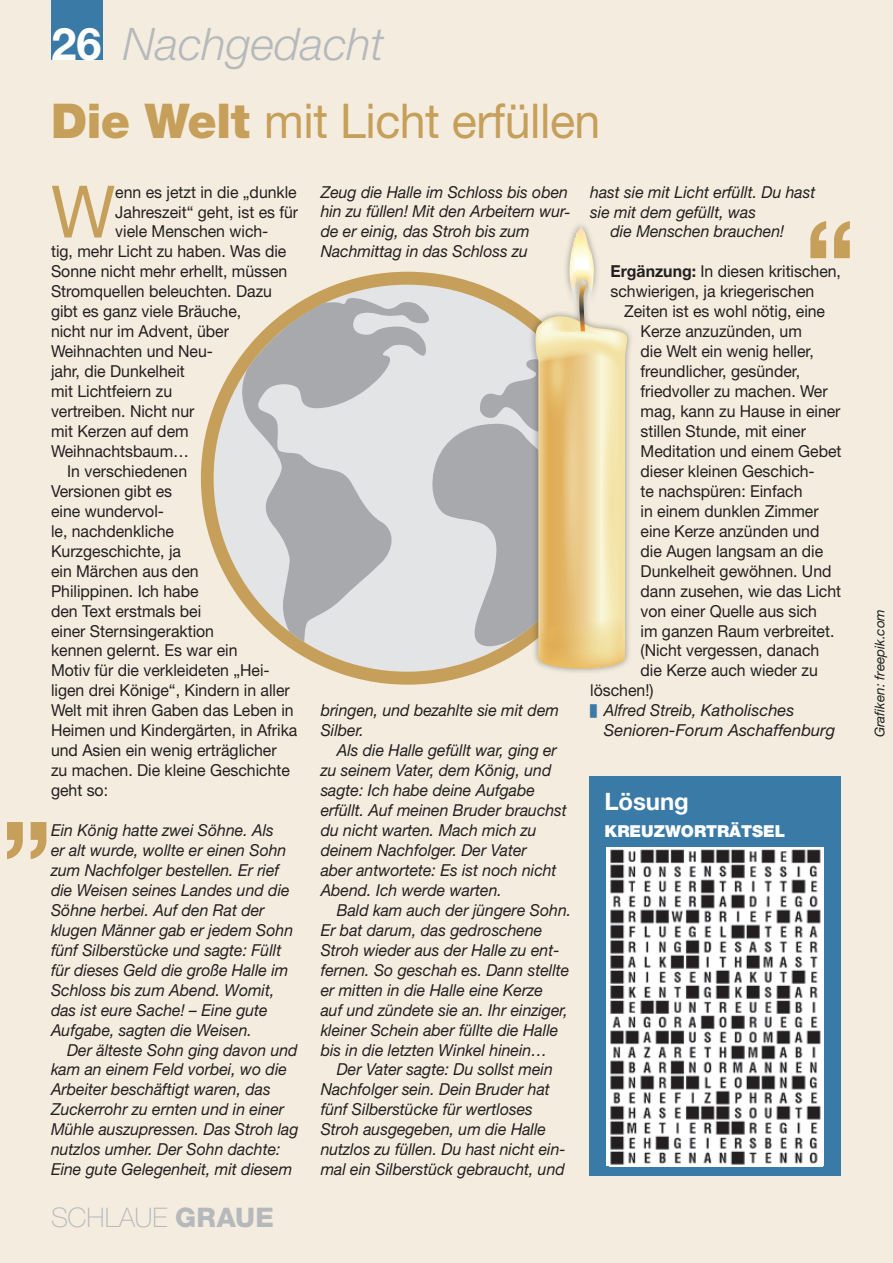
<style>
.page{position:relative;width:893px;height:1263px;background:#f4eddf}
.page>*{position:absolute;margin:0;border:0;box-sizing:border-box;transform-origin:0 0}
.t1{font:700 115.5px "Helvetica Neue LT";color:#c69f5a;scale:.96 1}
.t2{font:72.45px "Helvetica Neue LT";color:#c69f5a;scale:.96 1}
.t3{font:48px "Helvetica Neue LT";letter-spacing:-.01em;color:#c69f5a}
.t4{font:italic 300 45px "Helvetica Neue LT";color:#b6b9bc}
.t5{font:700 45px "Helvetica Neue LT";color:#fff}
.t6{font:100 27px "Helvetica Neue LT";letter-spacing:-.005em;color:#b6b9bc}
.t7{font:700 24px "Helvetica Neue LT";letter-spacing:-.005em;color:#fff}
.t8{font:italic 16.5px/20px "Helvetica Neue LT";color:#231f20;scale:.96 1}
.t9{font:16.5px/20px "Helvetica Neue LT";color:#231f20;scale:.96 1}
.t10{font:900 16.5px "Helvetica Neue LT";color:#fff}
.t11{font:italic 13.5px "Helvetica Neue LT";color:#231f20}
.s1{font-weight:900}
.s2{font-weight:800}
.s3{font-weight:700}
</style>
<div class="page">
<div style="left:590px;top:776px;width:251px;height:399px;background:#3a7aa6"></div>
<div style="left:607px;top:847px;width:217px;height:319px;background:#fff"></div>
<img style="left:610px;top:849px;width:211px;height:316px">
<div style="left:201px;top:272px;width:413px;height:413px;background:#c69f5a;border-radius:50%"></div>
<svg style="left:214px;top:285px;width:314px;height:387px;fill:#e3e4df"></svg>
<svg style="left:238px;top:297px;width:193px;height:345px;background:#cbcaca"></svg>
<svg style="left:428px;top:358px;width:100px;height:295px;background:#c5c6c8"></svg>
<div style="left:528px;top:220px;width:106px;height:455px;background:#231f20;opacity:.45"></div>
<svg style="left:535px;top:225px;width:92px;height:443px"></svg>
<div style="left:51px;top:0;width:51px;height:60px;background:#3a7aa6"></div>
<h3 class="t5" style="left:52px;top:16px;width:52px">26</h3>
<h3 class="t4" style="left:123px;top:17px;width:262px">Nachgedacht</h3>
<h3 class="t3" style="left:51px;top:92px;width:551px"><span class="s1">Die Welt</span> mit Licht erfüllen</h3>
<h2 class="t2" style="left:51px;top:168px;width:69px">W</h2>
<p class="t9" style="left:115px;top:181px;width:191px">enn es jetzt in die „dunkle</p>
<p class="t9" style="left:115px;top:201px;width:192px">Jahreszeit“ geht, ist es für</p>
<p class="t9" style="left:115px;top:221px;width:161px">viele Menschen wich-</p>
<p class="t9" style="left:51px;top:241px;width:247px">tig, mehr Licht zu haben. Was die</p>
<p class="t9" style="left:51px;top:261px;width:248px">Sonne nicht mehr erhellt, müssen</p>
<p class="t9" style="left:51px;top:281px;width:232px">Stromquellen beleuchten. Dazu</p>
<p class="t9" style="left:51px;top:301px;width:200px">gibt es ganz viele Bräuche,</p>
<p class="t9" style="left:51px;top:321px;width:187px">nicht nur im Advent, über</p>
<p class="t9" style="left:51px;top:341px;width:170px">Weihnachten und Neu-</p>
<p class="t9" style="left:51px;top:361px;width:141px">jahr, die Dunkelheit</p>
<p class="t9" style="left:51px;top:381px;width:128px">mit Lichtfeiern zu</p>
<p class="t9" style="left:51px;top:401px;width:151px">vertreiben. Nicht nur</p>
<p class="t9" style="left:51px;top:421px;width:145px">mit Kerzen auf dem</p>
<p class="t9" style="left:51px;top:441px;width:145px">Weihnachtsbaum…</p>
<p class="t9" style="left:67px;top:461px;width:127px">In verschiedenen</p>
<p class="t9" style="left:51px;top:481px;width:128px">Versionen gibt es</p>
<p class="t9" style="left:51px;top:501px;width:119px">eine wundervol-</p>
<p class="t9" style="left:51px;top:521px;width:130px">le, nachdenkliche</p>
<p class="t9" style="left:51px;top:541px;width:137px">Kurzgeschichte, ja</p>
<p class="t9" style="left:51px;top:561px;width:155px">ein Märchen aus den</p>
<p class="t9" style="left:51px;top:580px;width:155px">Philippinen. Ich habe</p>
<p class="t9" style="left:51px;top:600px;width:158px">den Text erstmals bei</p>
<p class="t9" style="left:51px;top:620px;width:171px">einer Sternsingeraktion</p>
<p class="t9" style="left:51px;top:640px;width:196px">kennen gelernt. Es war ein</p>
<p class="t9" style="left:51px;top:660px;width:229px">Motiv für die verkleideten „Hei-</p>
<p class="t9" style="left:51px;top:680px;width:250px">ligen drei Könige“, Kindern in aller</p>
<p class="t9" style="left:51px;top:700px;width:254px">Welt mit ihren Gaben das Leben in</p>
<p class="t9" style="left:51px;top:720px;width:258px">Heimen und Kindergärten, in Afrika</p>
<p class="t9" style="left:51px;top:740px;width:237px">und Asien ein wenig erträglicher</p>
<p class="t9" style="left:51px;top:760px;width:250px">zu machen. Die kleine Geschichte</p>
<p class="t9" style="left:51px;top:780px;width:61px">geht so:</p>
<p class="t8" style="left:51px;top:820px;width:254px">Ein König hatte zwei Söhne. Als<br>er alt wurde, wollte er einen Sohn zum Nachfolger bestellen. Er rief die Weisen seines Landes und die<br>Söhne herbei. Auf den Rat der klugen Männer gab er jedem Sohn fünf Silberstücke und sagte: Füllt für dieses Geld die große Halle im<br>Schloss bis zum Abend. Womit, das ist eure Sache! – Eine gute<br>Aufgabe, sagten die Weisen.</p>
<p class="t8" style="left:51px;top:1039px;width:259px;text-indent:16px">Der älteste Sohn ging davon und kam an einem Feld vorbei, wo die<br>Arbeiter beschäftigt waren, das<br>Zuckerrohr zu ernten und in einer<br>Mühle auszupressen. Das Stroh lag nutzlos umher. Der Sohn dachte:<br>Eine gute Gelegenheit, mit diesem</p>
<h1 class="t1" style="left:1px;top:727px;width:55px">„</h1>
<h3 class="t6" style="left:51px;top:1201px;width:224px">SCHLAUE <span class="s2">GRAUE</span></h3>
<p class="t8" style="left:321px;top:181px;width:262px">Zeug die Halle im Schloss bis oben hin zu füllen! Mit den Arbeitern wur&shy;de er einig, das Stroh bis zum<br>Nachmittag in das Schloss zu</p>
<p class="t8" style="left:321px;top:700px;width:250px">bringen, und bezahlte sie mit dem<br>Silber.</p>
<p class="t8" style="left:321px;top:740px;width:258px;text-indent:16px">Als die Halle gefüllt war, ging er zu seinem Vater, dem König, und sagte: Ich habe deine Aufgabe erfüllt. Auf meinen Bruder brauchst du nicht warten. Mach mich zu deinem Nachfolger. Der Vater<br>aber antwortete: Es ist noch nicht<br>Abend. Ich werde warten.</p>
<p class="t8" style="left:321px;top:900px;width:262px;text-indent:16px">Bald kam auch der jüngere Sohn.<br>Er bat darum, das gedroschene Stroh wieder aus der Halle zu ent&shy;fernen. So geschah es. Dann stellte er mitten in die Halle eine Kerze<br>auf und zündete sie an. Ihr einziger, kleiner Schein aber füllte die Halle bis in die letzten Winkel hinein…</p>
<p class="t8" style="left:321px;top:1059px;width:257px;text-indent:16px">Der Vater sagte: Du sollst mein Nachfolger sein. Dein Bruder hat fünf Silberstücke für wertloses Stroh ausgegeben, um die Halle nutzlos zu füllen. Du hast nicht ein&shy;mal ein Silberstück gebraucht, und</p>
<p class="t8" style="left:590px;top:181px;width:236px">hast sie mit Licht erfüllt. Du hast</p>
<p class="t8" style="left:590px;top:201px;width:174px">sie mit dem gefüllt, was</p>
<p class="t8" style="left:611px;top:221px;width:182px">die Menschen brauchen!</p>
<p class="t9" style="left:611px;top:261px;width:242px"><span class="s3">Ergänzung:</span> In diesen kritischen, schwierigen, ja kriegerischen</p>
<p class="t9" style="left:624px;top:301px;width:211px">Zeiten ist es wohl nötig, eine</p>
<p class="t9" style="left:641px;top:321px;width:170px">Kerze anzuzünden, um</p>
<p class="t9" style="left:641px;top:341px;width:182px">die Welt ein wenig heller,</p>
<p class="t9" style="left:641px;top:361px;width:168px">freundlicher, gesünder,</p>
<p class="t9" style="left:641px;top:381px;width:196px">friedvoller zu machen. Wer</p>
<p class="t9" style="left:641px;top:401px;width:210px">mag, kann zu Hause in einer</p>
<p class="t9" style="left:641px;top:421px;width:174px">stillen Stunde, mit einer</p>
<p class="t9" style="left:641px;top:441px;width:211px">Meditation und einem Gebet</p>
<p class="t9" style="left:641px;top:461px;width:183px">dieser kleinen Geschich-</p>
<p class="t9" style="left:641px;top:481px;width:170px">te nachspüren: Einfach</p>
<p class="t9" style="left:641px;top:501px;width:187px">in einem dunklen Zimmer</p>
<p class="t9" style="left:641px;top:521px;width:188px">eine Kerze anzünden und</p>
<p class="t9" style="left:641px;top:541px;width:192px">die Augen langsam an die</p>
<p class="t9" style="left:641px;top:561px;width:200px">Dunkelheit gewöhnen. Und</p>
<p class="t9" style="left:641px;top:580px;width:210px">dann zusehen, wie das Licht</p>
<p class="t9" style="left:641px;top:600px;width:185px">von einer Quelle aus sich</p>
<p class="t9" style="left:641px;top:620px;width:203px">im ganzen Raum verbreitet.</p>
<p class="t9" style="left:641px;top:640px;width:188px">(Nicht vergessen, danach</p>
<p class="t9" style="left:641px;top:660px;width:186px">die Kerze auch wieder zu</p>
<p class="t9" style="left:590px;top:680px;width:67px">löschen!)</p>
<p class="t8" style="left:604px;top:700px;width:243px">Alfred Streib, Katholisches<br>Senioren-Forum Aschaffenburg</p>
<h1 class="t1" style="left:804px;top:191px;width:55px">“</h1>
<h3 class="t7" style="left:604px;top:786px;width:86px">Lösung</h3>
<p class="t10" style="left:604px;top:821px;width:182px">KREUZWORTRÄTSEL</p>
<p class="t11" style="left:871px;top:737px;width:130px;rotate:-90deg">Grafiken: freepik.com</p>
</div>
